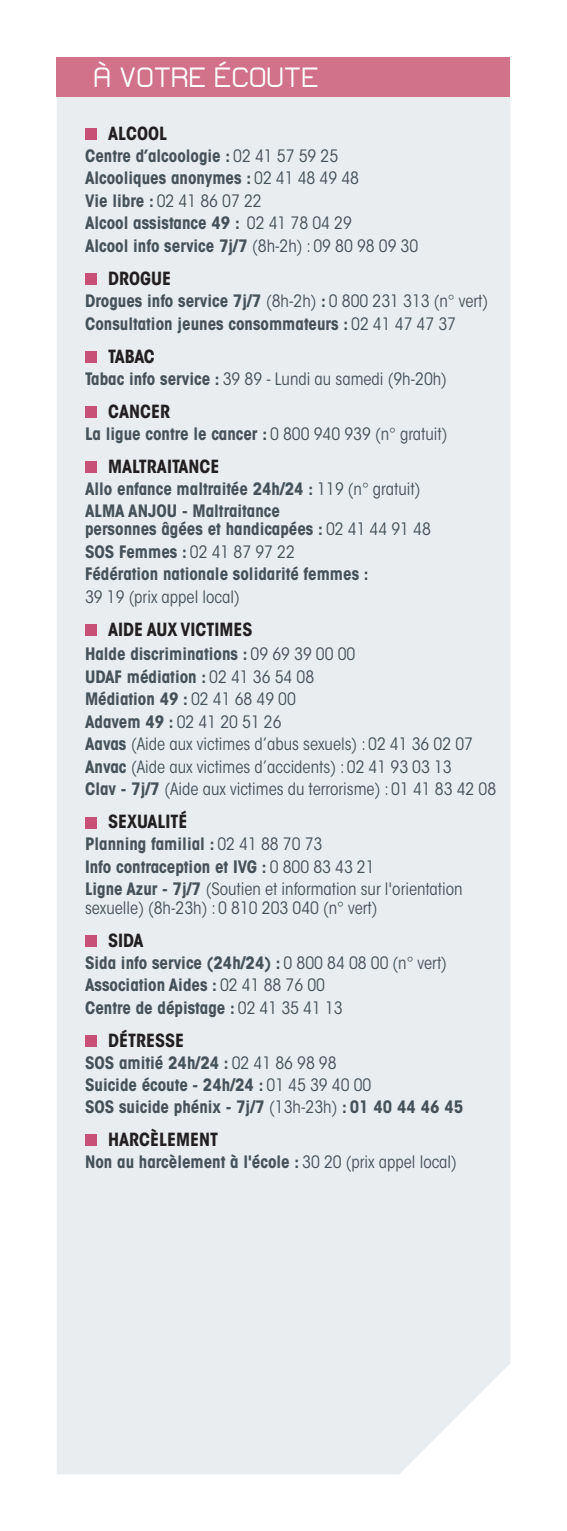
<style>
.page{position:relative;width:567px;height:1531px;background:#fff}
.page>*{position:absolute;margin:0;border:0;box-sizing:border-box;transform-origin:0 0}
.t1{font:28px "Lastwaerkregular";color:#fff}
.t2{font:700 condensed 18px "ITC Avant Garde Std";color:#231f20}
.t3{font:700 condensed 17px/22.6px "ITC Avant Garde Std";color:#465259}
.t4{font:condensed 17px/22.6px "ITC Avant Garde Std";color:#465259}
.s1{font-weight:400}
.s2{font-weight:700}
</style>
<div class="page">
<div style="left:57px;top:96px;width:453px;height:1378px;background:#e9edf0"></div>
<div style="left:57px;top:57px;width:453px;height:39px;background:#d1718a"></div>
<div style="left:85px;top:128px;width:11px;height:12px;background:#c84f75"></div>
<div style="left:85px;top:274px;width:11px;height:11px;background:#c84f75"></div>
<div style="left:85px;top:461px;width:11px;height:12px;background:#c84f75"></div>
<div style="left:85px;top:625px;width:11px;height:11px;background:#c84f75"></div>
<div style="left:85px;top:817px;width:11px;height:11px;background:#c84f75"></div>
<div style="left:85px;top:935px;width:11px;height:11px;background:#c84f75"></div>
<div style="left:85px;top:1035px;width:11px;height:12px;background:#c84f75"></div>
<div style="left:85px;top:351px;width:11px;height:12px;background:#c84f75"></div>
<div style="left:85px;top:406px;width:11px;height:12px;background:#c84f75"></div>
<div style="left:85px;top:1134px;width:11px;height:12px;background:#c84f75"></div>
<h1 class="t1" style="left:94px;top:60px;width:227px">À VOTRE ÉCOUTE</h1>
<p class="t2" style="left:108px;top:126px;width:60px">ALCOOL</p>
<p class="t3" style="left:85px;top:146px;width:335px">Centre d’alcoologie : <span class="s1">02 41 57 59 25<br></span>Alcooliques anonymes : <span class="s1">02 41 48 49 48<br></span>Vie libre : <span class="s1">02 41 86 07 22<br></span>Alcool assistance 49 : <span class="s1">02 41 78 04 29<br></span>Alcool info service 7j/7 <span class="s1">(8h-2h) : 09 80 98 09 30</span></p>
<p class="t2" style="left:108px;top:272px;width:65px">DROGUE</p>
<p class="t3" style="left:85px;top:291px;width:405px">Drogues info service 7j/7 <span class="s1">(8h-2h)</span> : <span class="s1">0 800 231 313 (n° vert)<br></span>Consultation jeunes consommateurs : <span class="s1">02 41 47 47 37</span></p>
<p class="t2" style="left:108px;top:349px;width:48px">TABAC</p>
<p class="t4" style="left:85px;top:369px;width:363px"><span class="s2">Tabac info service :</span> 39 89 - Lundi au samedi (9h-20h)</p>
<p class="t2" style="left:108px;top:404px;width:64px">CANCER</p>
<p class="t3" style="left:85px;top:424px;width:364px">La ligue contre le cancer : <span class="s1">0 800 940 939 (n° gratuit)</span></p>
<p class="t2" style="left:108px;top:459px;width:113px">MALTRAITANCE</p>
<p class="t3" style="left:85px;top:479px;width:337px">Allo enfance maltraitée 24h/24 : <span class="s1">119 (n° gratuit)<br></span>ALMA ANJOU - Maltraitance</p>
<p class="t3" style="left:85px;top:519px;width:347px">personnes âgées et handicapées : <span class="s1">02 41 44 91 48<br></span>SOS Femmes : <span class="s1">02 41 87 97 22<br></span>Fédération nationale solidarité femmes :</p>
<p class="t4" style="left:85px;top:587px;width:156px">39 19 (prix appel local)</p>
<p class="t2" style="left:108px;top:623px;width:146px">AIDE AUX VICTIMES</p>
<p class="t4" style="left:85px;top:644px;width:413px"><span class="s2">Halde discriminations :</span> 09 69 39 00 00<br><span class="s2">UDAF médiation :</span> 02 41 36 54 08<br><span class="s2">Médiation 49 :</span> 02 41 68 49 00<br><span class="s2">Adavem 49 :</span> 02 41 20 51 26<br><span class="s2">Aavas</span> (Aide aux victimes d’abus sexuels) : 02 41 36 02 07<br><span class="s2">Anvac</span> (Aide aux victimes d’accidents) : 02 41 93 03 13<br><span class="s2">Clav - 7j/7</span> (Aide aux victimes du terrorisme) : 01 41 83 42 08</p>
<p class="t2" style="left:108px;top:815px;width:81px">SEXUALITÉ</p>
<p class="t4" style="left:85px;top:834px;width:379px"><span class="s2">Planning familial :</span> 02 41 88 70 73<br><span class="s2">Info contraception et IVG :</span> 0 800 83 43 21<br><span class="s2">Ligne Azur - 7j/7</span> (Soutien et information sur l'orientation</p>
<p class="t4" style="left:85px;top:897px;width:294px">sexuelle) (8h-23h) : 0 810 203 040 (n° vert)</p>
<p class="t2" style="left:108px;top:933px;width:37px">SIDA</p>
<p class="t3" style="left:85px;top:952px;width:363px">Sida info service (24h/24) : <span class="s1">0 800 84 08 00 (n° vert)<br></span>Association Aides : <span class="s1">02 41 88 76 00<br></span>Centre de dépistage : <span class="s1">02 41 35 41 13</span></p>
<p class="t2" style="left:108px;top:1033px;width:78px">DÉTRESSE</p>
<p class="t3" style="left:85px;top:1053px;width:380px;line-height:22px">SOS amitié 24h/24 : <span class="s1">02 41 86 98 98<br></span>Suicide écoute - 24h/24 : <span class="s1">01 45 39 40 00<br></span>SOS suicide phénix - 7j/7 <span class="s1">(13h-23h)</span> : 01 40 44 46 45</p>
<p class="t2" style="left:108px;top:1132px;width:111px">HARCÈLEMENT</p>
<p class="t3" style="left:85px;top:1152px;width:373px">Non au harcèlement à l'école : <span class="s1">30 20 (prix appel local)</span></p>
</div>
